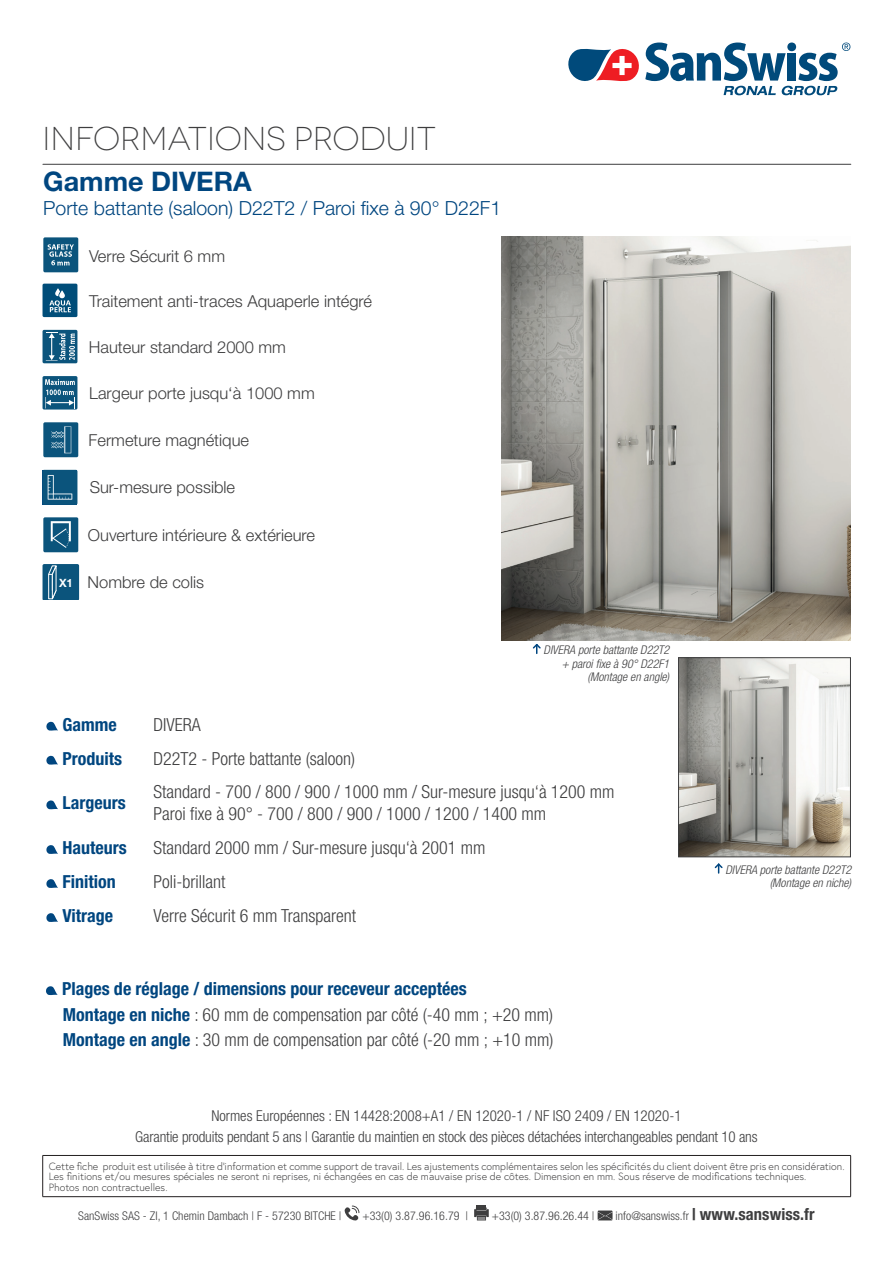
<style>
.page{position:relative;width:893px;height:1263px;background:#fff}
.page>*{position:absolute;margin:0;border:0;box-sizing:border-box;transform-origin:0 0}
.t1{font:300 33px "Novecentowide";letter-spacing:-.005em;color:#3e3e3f}
.t2{font:700 27px "Helvetica Neue LT Pro";color:#004680}
.t3{font:300 19.5px "Helvetica Neue LT Pro";color:#004680}
.t4{font:300 condensed 18px/25.5px "Helvetica Neue LT Pro";color:#3e3e3f}
.t5{font:700 condensed 18px "Helvetica Neue LT Pro";color:#004680}
.t6{font:300 16.5px "Helvetica Neue LT Pro";color:#3e3e3f}
.t7{font:300 condensed 15px/21px "Helvetica Neue LT Pro";letter-spacing:-.01em;color:#3e3e3f;text-align:center}
.t8{font:300 condensed 12px "Helvetica Neue LT Pro";letter-spacing:.005em;color:#3e3e3f}
.t9{font:italic 300 condensed 12px/13.5px "Helvetica Neue LT Pro";color:#3e3e3f;text-align:right}
.t10{font:300 10.5px/10.5px "Europa";color:#3e3e3f}
.s1{font-weight:700;font-size:11.4px;color:#fff}
.s2{font-weight:700;color:#004680}
.s3{font-weight:700;font-size:16.5px}
</style>
<div class="page">
<svg style="left:344px;top:1205px;width:15px;height:15px"></svg>
<div style="left:477px;top:1205px;width:9px;height:5px;background:#3e3e3f"></div>
<svg style="left:474px;top:1207px;width:15px;height:13px"></svg>
<svg style="left:598px;top:1210px;width:14px;height:10px"></svg>
<hr style="left:43px;top:1155px;width:808px;height:1px;background:#231f20">
<hr style="left:42px;top:1156px;width:1px;height:40px;background:#231f20">
<hr style="left:850px;top:1156px;width:1px;height:40px;background:#231f20">
<hr style="left:43px;top:1196px;width:808px;height:1px;background:#231f20">
<hr style="left:43px;top:164px;width:808px;height:1px;background:#3e3e3f">
<svg style="left:568px;top:43px;width:282px;height:52px"></svg>
<div style="left:43px;top:284px;width:34px;height:33px;background:#004d79;border-radius:2px"></div>
<svg style="left:49px;top:288px;width:22px;height:24px"></svg>
<img style="left:502px;top:236px;width:348px;height:404px">
<div style="left:43px;top:237px;width:35px;height:35px;background:#0b547c;border-radius:2px"></div>
<svg style="left:48px;top:244px;width:26px;height:22px"></svg>
<div style="left:43px;top:517px;width:35px;height:35px;background:#0b547c;border-radius:2px"></div>
<svg style="left:51px;top:521px;width:20px;height:27px"></svg>
<div style="left:43px;top:422px;width:35px;height:35px;background:#0b547c;border-radius:2px"></div>
<svg style="left:51px;top:426px;width:20px;height:27px"></svg>
<svg style="left:46px;top:721px;width:12px;height:10px"></svg>
<svg style="left:46px;top:755px;width:12px;height:10px"></svg>
<svg style="left:46px;top:800px;width:12px;height:10px"></svg>
<svg style="left:46px;top:845px;width:12px;height:9px"></svg>
<svg style="left:46px;top:879px;width:12px;height:9px"></svg>
<svg style="left:46px;top:913px;width:12px;height:9px"></svg>
<div style="left:43px;top:330px;width:34px;height:33px;background:#0b547c;border-radius:2px"></div>
<svg style="left:46px;top:332px;width:29px;height:29px"></svg>
<div style="left:43px;top:376px;width:34px;height:33px;background:#0b547c;border-radius:2px"></div>
<svg style="left:45px;top:379px;width:30px;height:29px"></svg>
<svg style="left:532px;top:644px;width:9px;height:9px"></svg>
<svg style="left:46px;top:986px;width:12px;height:9px"></svg>
<img style="left:680px;top:659px;width:169px;height:196px">
<div style="left:678px;top:657px;width:173px;height:200px;border:1px solid #3e3e3f"></div>
<svg style="left:714px;top:863px;width:9px;height:10px"></svg>
<div style="left:43px;top:470px;width:34px;height:35px;background:#0b547c;border-radius:2px"></div>
<svg style="left:48px;top:475px;width:24px;height:25px"></svg>
<div style="left:43px;top:565px;width:36px;height:35px;background:#0b547c;border-radius:2px"></div>
<svg style="left:48px;top:565px;width:9px;height:35px"></svg>
<h1 class="t1" style="left:43px;top:119px;width:395px">INFORMATIONS PRODUIT</h1>
<h2 class="t2" style="left:43px;top:165px;width:210px">Gamme DIVERA</h2>
<p class="t3" style="left:43px;top:196px;width:459px">Porte battante (saloon) D22T2 / Paroi fixe à 90° D22F1</p>
<p class="t6" style="left:89px;top:246px;width:138px">Verre Sécurit 6 mm</p>
<p class="t6" style="left:89px;top:291px;width:285px">Traitement anti-traces Aquaperle intégré</p>
<p class="t6" style="left:89px;top:337px;width:199px">Hauteur standard 2000 mm</p>
<p class="t6" style="left:89px;top:383px;width:227px">Largeur porte jusqu‘à 1000 mm</p>
<p class="t6" style="left:89px;top:430px;width:162px">Fermeture magnétique</p>
<p class="t6" style="left:90px;top:477px;width:147px">Sur-mesure possible</p>
<p class="t6" style="left:88px;top:525px;width:229px">Ouverture intérieure &amp; extérieure</p>
<p class="t6" style="left:59px;top:572px;width:147px"><span class="s1">X1</span> Nombre de colis</p>
<p class="t9" style="left:544px;top:643px;width:127px">DIVERA porte battante D22T2 + paroi fixe à 90° D22F1 (Montage en angle)</p>
<p class="t5" style="left:62px;top:713px;width:56px">Gamme</p>
<p class="t4" style="left:154px;top:711px;width:49px">DIVERA</p>
<p class="t5" style="left:62px;top:747px;width:61px">Produits</p>
<p class="t4" style="left:154px;top:745px;width:203px">D22T2 - Porte battante (saloon)</p>
<p class="t5" style="left:62px;top:792px;width:65px">Largeurs</p>
<p class="t4" style="left:154px;top:781px;width:462px;line-height:21.6px">Standard - 700 / 800 / 900 / 1000 mm / Sur-mesure jusqu‘à 1200 mm<br>Paroi fixe à 90° - 700 / 800 / 900 / 1000 / 1200 / 1400 mm</p>
<p class="t5" style="left:62px;top:837px;width:66px">Hauteurs</p>
<p class="t4" style="left:154px;top:835px;width:333px">Standard 2000 mm / Sur-mesure jusqu‘à 2001 mm</p>
<p class="t5" style="left:62px;top:871px;width:55px">Finition</p>
<p class="t4" style="left:154px;top:869px;width:73px">Poli-brillant</p>
<p class="t5" style="left:62px;top:905px;width:52px">Vitrage</p>
<p class="t4" style="left:154px;top:903px;width:204px">Verre Sécurit 6 mm Transparent</p>
<p class="t4" style="left:62px;top:976px;width:493px"><span class="s2">Plages de réglage / dimensions pour receveur acceptées<br>Montage en niche</span> : 60 mm de compensation par côté (-40 mm ; +20 mm)<br><span class="s2">Montage en angle</span> : 30 mm de compensation par côté (-20 mm ; +10 mm)</p>
<p class="t9" style="left:725px;top:863px;width:127px">DIVERA porte battante D22T2 (Montage en niche)</p>
<p class="t7" style="left:135px;top:1105px;width:624px">Normes Européennes : EN 14428:2008+A1 / EN 12020-1 / NF ISO 2409 / EN 12020-1<br>Garantie produits pendant 5 ans | Garantie du maintien en stock des pièces détachées interchangeables pendant 10 ans</p>
<p class="t10" style="left:49px;top:1160px;width:797px">Cette fiche produit est utilisée à titre d‘information et comme support de travail. Les ajustements complémentaires selon les spécificités du client doivent être pris en considération.<br>Les finitions et/ou mesures spéciales ne seront ni reprises, ni échangées en cas de mauvaise prise de côtes. Dimension en mm. Sous réserve de modifications techniques.<br>Photos non contractuelles.</p>
<p class="t8" style="left:78px;top:1209px;width:265px">SanSwiss SAS - ZI, 1 Chemin Dambach | F - 57230 BITCHE |</p>
<p class="t8" style="left:362px;top:1209px;width:107px">+33(0) 3.87.96.16.79 |</p>
<p class="t8" style="left:492px;top:1209px;width:104px">+33(0) 3.87.96.26.44 |</p>
<p class="t8" style="left:615px;top:1209px;width:201px">info@sanswiss.fr <span class="s3">| www.sanswiss.fr</span></p>
</div>
